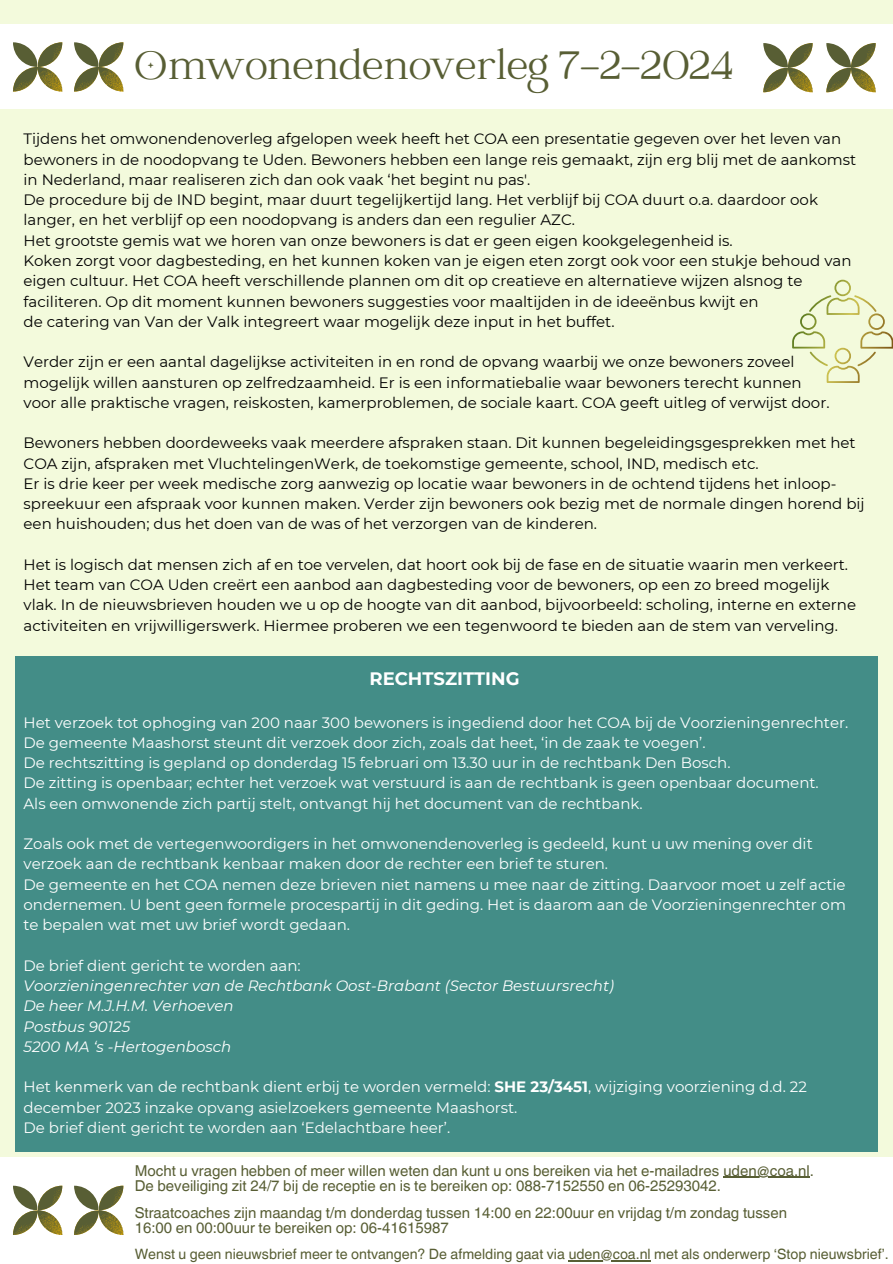
<style>
.page{position:relative;width:893px;height:1264px;background:#fff}
.page>*{position:absolute;margin:0;border:0;box-sizing:border-box;transform-origin:0 0}
.t1{font:43.8px "Catchy Mager";color:#585e34}
.t2{font:700 18px "Montserrat";color:#fff}
.t3{font:15px/20.2px "Montserrat";color:#000}
.t4{font:15px/20.2px "Montserrat";color:#fff}
.t5{font:15px "Helvetica World";color:#585e34}
.t6{font:italic 15px "Montserrat";color:#fff}
.t7{font:14.25px "Helvetica World";color:#585e34}
.s1{font-weight:700}
</style>
<div class="page">
<div style="left:0;top:0;width:892px;height:1263px;background:#f3fadc"></div>
<div style="left:0;top:25px;width:892px;height:84px;background:#fff"></div>
<svg style="left:13px;top:42px;width:49px;height:50px"></svg>
<svg style="left:74px;top:42px;width:49px;height:50px"></svg>
<svg style="left:763px;top:43px;width:49px;height:49px"></svg>
<svg style="left:826px;top:43px;width:49px;height:49px"></svg>
<svg style="left:792px;top:280px;width:100px;height:103px"></svg>
<div style="left:0;top:1157px;width:892px;height:106px;background:#fff"></div>
<svg style="left:13px;top:1185px;width:49px;height:49px"></svg>
<svg style="left:74px;top:1185px;width:49px;height:49px"></svg>
<div style="left:15px;top:657px;width:862px;height:494px;background:#438d87"></div>
<hr style="left:723px;top:1176px;width:86px;height:1px;background:#585e34">
<hr style="left:568px;top:1259px;width:82px;height:1px;background:#585e34">
<p class="t1" style="left:135px;top:44px;width:599px">Omwonendenoverleg 7-2-2024</p>
<p class="t3" style="left:24px;top:129px;width:834px">Tijdens het omwonendenoverleg afgelopen week heeft het COA een presentatie gegeven over het leven van bewoners in de noodopvang te Uden. Bewoners hebben een lange reis gemaakt, zijn erg blij met de aankomst in Nederland, maar realiseren zich dan ook vaak ‘het begint nu pas'.</p>
<p class="t3" style="left:24px;top:190px;width:796px">De procedure bij de IND begint, maar duurt tegelijkertijd lang. Het verblijf bij COA duurt o.a. daardoor ook langer, en het verblijf op een noodopvang is anders dan een regulier AZC.</p>
<p class="t3" style="left:24px;top:230px;width:710px">Het grootste gemis wat we horen van onze bewoners is dat er geen eigen kookgelegenheid is.</p>
<p class="t3" style="left:24px;top:250px;width:829px">Koken zorgt voor dagbesteding, en het kunnen koken van je eigen eten zorgt ook voor een stukje behoud van eigen cultuur. Het COA heeft verschillende plannen om dit op creatieve en alternatieve wijzen alsnog te faciliteren. Op dit moment kunnen bewoners suggesties voor maaltijden in de ideeënbus kwijt en</p>
<p class="t3" style="left:24px;top:311px;width:592px">de catering van Van der Valk integreert waar mogelijk deze input in het buffet.</p>
<p class="t3" style="left:24px;top:352px;width:772px">Verder zijn er een aantal dagelijkse activiteiten in en rond de opvang waarbij we onze bewoners zoveel</p>
<p class="t3" style="left:24px;top:372px;width:779px">mogelijk willen aansturen op zelfredzaamheid. Er is een informatiebalie waar bewoners terecht kunnen</p>
<p class="t3" style="left:24px;top:392px;width:807px">voor alle praktische vragen, reiskosten, kamerproblemen, de sociale kaart. COA geeft uitleg of verwijst door.</p>
<p class="t3" style="left:24px;top:433px;width:833px">Bewoners hebben doordeweeks vaak meerdere afspraken staan. Dit kunnen begeleidingsgesprekken met het<br>COA zijn, afspraken met VluchtelingenWerk, de toekomstige gemeente, school, IND, medisch etc.</p>
<p class="t3" style="left:24px;top:473px;width:842px">Er is drie keer per week medische zorg aanwezig op locatie waar bewoners in de ochtend tijdens het inloop&shy;spreekuur een afspraak voor kunnen maken. Verder zijn bewoners ook bezig met de normale dingen horend bij een huishouden; dus het doen van de was of het verzorgen van de kinderen.</p>
<p class="t3" style="left:24px;top:554px;width:834px">Het is logisch dat mensen zich af en toe vervelen, dat hoort ook bij de fase en de situatie waarin men verkeert.<br>Het team van COA Uden creërt een aanbod aan dagbesteding voor de bewoners, op een zo breed mogelijk vlak. In de nieuwsbrieven houden we u op de hoogte van dit aanbod, bijvoorbeeld: scholing, interne en externe activiteiten en vrijwilligerswerk. Hiermee proberen we een tegenwoord te bieden aan de stem van verveling.</p>
<p class="t2" style="left:369px;top:667px;width:152px">RECHTSZITTING</p>
<p class="t4" style="left:24px;top:712px;width:826px">Het verzoek tot ophoging van 200 naar 300 bewoners is ingediend door het COA bij de Voorzieningenrechter.</p>
<h1 class="t4" style="left:24px;top:732px;width:683px">De gemeente Maashorst steunt dit verzoek door zich, zoals dat heet, ‘in de zaak te voegen’.</h1>
<p class="t4" style="left:24px;top:752px;width:708px">De rechtszitting is gepland op donderdag 15 februari om 13.30 uur in de rechtbank Den Bosch.</p>
<p class="t4" style="left:24px;top:773px;width:796px">De zitting is openbaar; echter het verzoek wat verstuurd is aan de rechtbank is geen openbaar document.</p>
<p class="t4" style="left:24px;top:793px;width:620px">Als een omwonende zich partij stelt, ontvangt hij het document van de rechtbank.</p>
<p class="t4" style="left:24px;top:833px;width:790px">Zoals ook met de vertegenwoordigers in het omwonendenoverleg is gedeeld, kunt u uw mening over dit verzoek aan de rechtbank kenbaar maken door de rechter een brief te sturen.</p>
<p class="t4" style="left:24px;top:874px;width:823px">De gemeente en het COA nemen deze brieven niet namens u mee naar de zitting. Daarvoor moet u zelf actie ondernemen. U bent geen formele procespartij in dit geding. Het is daarom aan de Voorzieningenrechter om</p>
<p class="t4" style="left:24px;top:914px;width:328px">te bepalen wat met uw brief wordt gedaan.</p>
<p class="t4" style="left:24px;top:955px;width:279px">De brief dient gericht te worden aan:</p>
<p class="t6" style="left:24px;top:976px;width:592px">Voorzieningenrechter van de Rechtbank Oost-Brabant (Sector Bestuursrecht)</p>
<p class="t6" style="left:24px;top:996px;width:212px">De heer M.J.H.M. Verhoeven</p>
<p class="t6" style="left:24px;top:1017px;width:108px">Postbus 90125</p>
<p class="t6" style="left:24px;top:1037px;width:209px">5200 MA ‘s -Hertogenbosch</p>
<p class="t4" style="left:24px;top:1076px;width:784px">Het kenmerk van de rechtbank dient erbij te worden vermeld: <span class="s1">SHE 23/3451</span>, wijziging voorziening d.d. 22 december 2023 inzake opvang asielzoekers gemeente Maashorst.</p>
<p class="t4" style="left:24px;top:1117px;width:428px">De brief dient gericht te worden aan ‘Edelachtbare heer’.</p>
<h2 class="t5" style="left:135px;top:1161px;width:680px">Mocht u vragen hebben of meer willen weten dan kunt u ons bereiken via het e-mailadres uden@coa.nl.</h2>
<p class="t5" style="left:135px;top:1176px;width:588px">De beveiliging zit 24/7 bij de receptie en is te bereiken op: 088-7152550 en 06-25293042.</p>
<p class="t5" style="left:135px;top:1203px;width:653px">Straatcoaches zijn maandag t/m donderdag tussen 14:00 en 22:00uur en vrijdag t/m zondag tussen</p>
<p class="t5" style="left:135px;top:1218px;width:316px">16:00 en 00:00uur te bereiken op: 06-41615987</p>
<p class="t7" style="left:135px;top:1245px;width:755px">Wenst u geen nieuwsbrief meer te ontvangen? De afmelding gaat via uden@coa.nl met als onderwerp ‘Stop nieuwsbrief’.</p>
</div>
